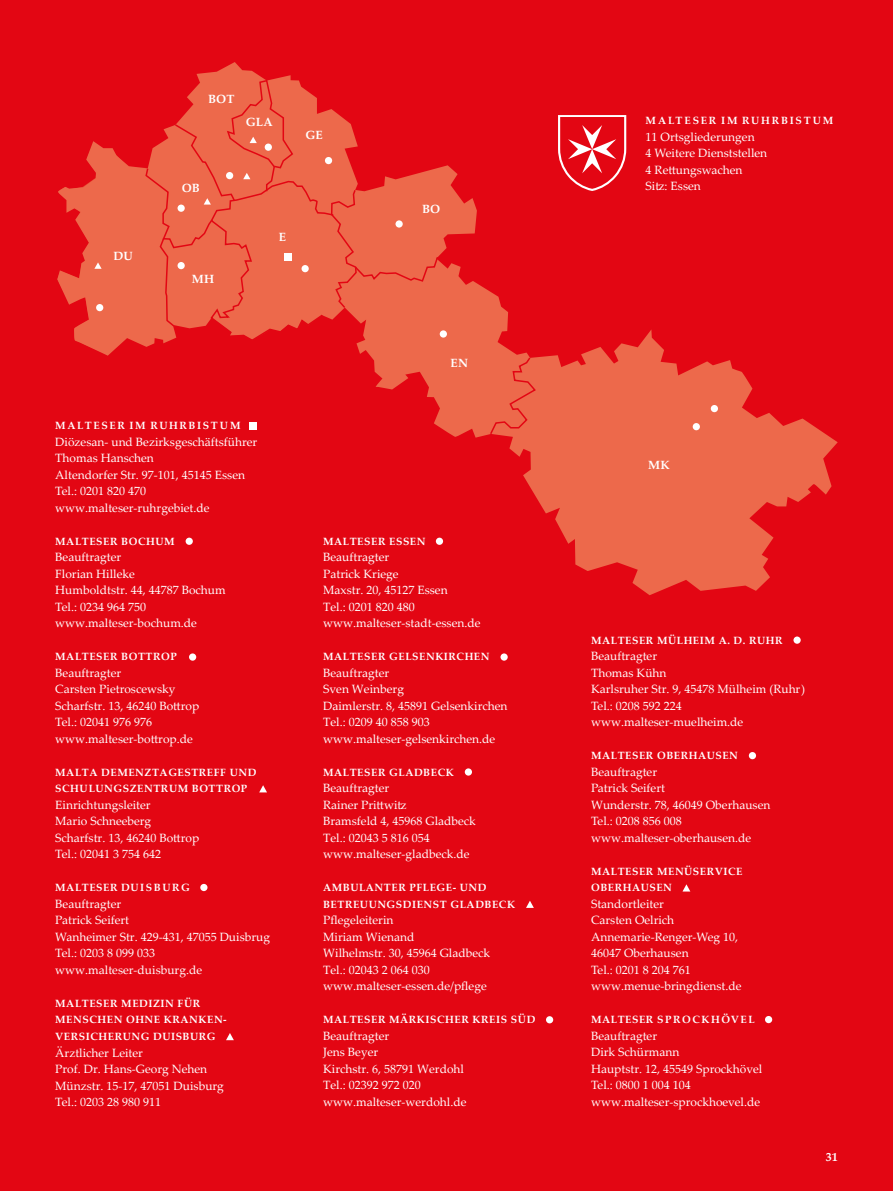
<style>
.page{position:relative;width:893px;height:1191px;background:#e30613}
.page>*{position:absolute;margin:0;border:0;box-sizing:border-box;transform-origin:0 0}
.t1{font:12px/16.5px "Palatino Linotype";color:#fff}
.t2{font:700 12px "Palatino";letter-spacing:.005em;color:#fff}
.t3{font:700 12px "Palatino Linotype";color:#fff}
.t4{font:700 10.5px/16.5px "Palatino Linotype";letter-spacing:.05em;color:#fff}
.t5{font:700 10.5px "Palatino Linotype";letter-spacing:.15em;color:#fff}
.t6{font:700 10.5px "Palatino Linotype";letter-spacing:.175em;color:#fff}
.t7{font:700 10.5px "Palatino Linotype";letter-spacing:.145em;color:#fff}
</style>
<div class="page">
<svg style="left:185px;top:62px;width:653px;height:533px"></svg>
<svg style="left:489px;top:356px;width:48px;height:80px;background:#ec6146"></svg>
<div style="left:186px;top:537px;width:7px;height:8px;background:#fff;border-radius:50%"></div>
<div style="left:436px;top:537px;width:7px;height:8px;background:#fff;border-radius:50%"></div>
<div style="left:189px;top:653px;width:7px;height:7px;background:#fff;border-radius:50%"></div>
<div style="left:500px;top:653px;width:8px;height:7px;background:#fff;border-radius:50%"></div>
<div style="left:793px;top:636px;width:8px;height:8px;background:#fff;border-radius:50%"></div>
<div style="left:749px;top:752px;width:7px;height:7px;background:#fff;border-radius:50%"></div>
<div style="left:765px;top:1016px;width:7px;height:7px;background:#fff;border-radius:50%"></div>
<div style="left:465px;top:768px;width:7px;height:7px;background:#fff;border-radius:50%"></div>
<div style="left:200px;top:884px;width:7px;height:7px;background:#fff;border-radius:50%"></div>
<div style="left:546px;top:1016px;width:7px;height:7px;background:#fff;border-radius:50%"></div>
<div style="left:440px;top:330px;width:7px;height:7px;background:#fff;border-radius:50%"></div>
<div style="left:711px;top:405px;width:7px;height:7px;background:#fff;border-radius:50%"></div>
<div style="left:693px;top:423px;width:7px;height:7px;background:#fff;border-radius:50%"></div>
<div style="left:249px;top:422px;width:8px;height:7px;background:#fff"></div>
<svg style="left:57px;top:79px;width:382px;height:279px"></svg>
<svg style="left:259px;top:785px;width:8px;height:7px"></svg>
<svg style="left:526px;top:901px;width:8px;height:7px"></svg>
<svg style="left:683px;top:884px;width:7px;height:7px"></svg>
<svg style="left:226px;top:1033px;width:8px;height:7px"></svg>
<p class="t2" style="left:114px;top:246px;width:21px">DU</p>
<p class="t2" style="left:208px;top:88px;width:28px">BOT</p>
<p class="t2" style="left:246px;top:112px;width:29px">GLA</p>
<p class="t2" style="left:182px;top:178px;width:20px">OB</p>
<p class="t2" style="left:192px;top:268px;width:24px">MH</p>
<p class="t2" style="left:279px;top:226px;width:9px">E</p>
<p class="t2" style="left:306px;top:125px;width:19px">GE</p>
<p class="t2" style="left:422px;top:199px;width:20px">BO</p>
<p class="t5" style="left:55px;top:418px;width:187px">MALTESER IM RUHRBISTUM</p>
<p class="t1" style="left:55px;top:433px;width:204px">Diözesan- und Bezirksgeschäftsführer<br>Thomas Hanschen<br>Altendorfer Str. 97-101, 45145 Essen<br>Tel.: 0201 820 470 www.malteser-ruhrgebiet.de</p>
<p class="t4" style="left:55px;top:532px;width:121px">MALTESER BOCHUM</p>
<p class="t1" style="left:55px;top:548px;width:172px">Beauftragter<br>Florian Hilleke<br>Humboldtstr. 44, 44787 Bochum<br>Tel.: 0234 964 750 www.malteser-bochum.de</p>
<p class="t4" style="left:55px;top:648px;width:123px">MALTESER BOTTROP</p>
<p class="t1" style="left:55px;top:664px;width:145px">Beauftragter<br>Carsten Pietroscewsky<br>Scharfstr. 13, 46240 Bottrop<br>Tel.: 02041 976 976 www.malteser-bottrop.de</p>
<p class="t4" style="left:55px;top:763px;width:203px">MALTA DEMENZTAGESTREFF UND<br>SCHULUNGSZENTRUM BOTTROP</p>
<p class="t1" style="left:55px;top:796px;width:145px">Einrichtungsleiter<br>Mario Schneeberg<br>Scharfstr. 13, 46240 Bottrop<br>Tel.: 02041 3 754 642</p>
<p class="t4" style="left:55px;top:879px;width:136px">MALTESER DUISBURG</p>
<p class="t1" style="left:55px;top:895px;width:216px">Beauftragter<br>Patrick Seifert<br>Wanheimer Str. 429-431, 47055 Duisbrug<br>Tel.: 0203 8 099 033 www.malteser-duisburg.de</p>
<p class="t4" style="left:55px;top:994px;width:173px">MALTESER MEDIZIN FÜR<br>MENSCHEN OHNE KRANKEN-<br>VERSICHERUNG DUISBURG</p>
<p class="t1" style="left:55px;top:1043px;width:170px">Ärztlicher Leiter<br>Prof. Dr. Hans-Georg Nehen<br>Münzstr. 15-17, 47051 Duisburg<br>Tel.: 0203 28 980 911</p>
<p class="t2" style="left:451px;top:353px;width:19px">EN</p>
<p class="t4" style="left:323px;top:532px;width:104px">MALTESER ESSEN</p>
<p class="t1" style="left:323px;top:548px;width:159px">Beauftragter<br>Patrick Kriege<br>Maxstr. 20, 45127 Essen<br>Tel.: 0201 820 480 www.malteser-stadt-essen.de</p>
<p class="t4" style="left:323px;top:648px;width:168px">MALTESER GELSENKIRCHEN</p>
<p class="t1" style="left:323px;top:664px;width:186px">Beauftragter<br>Sven Weinberg<br>Daimlerstr. 8, 45891 Gelsenkirchen<br>Tel.: 0209 40 858 903 www.malteser-gelsenkirchen.de</p>
<p class="t4" style="left:323px;top:763px;width:132px">MALTESER GLADBECK</p>
<p class="t1" style="left:323px;top:779px;width:154px">Beauftragter<br>Rainer Prittwitz<br>Bramsfeld 4, 45968 Gladbeck<br>Tel.: 02043 5 816 054 www.malteser-gladbeck.de</p>
<p class="t4" style="left:323px;top:879px;width:193px">AMBULANTER PFLEGE- UND<br>BETREUUNGSDIENST GLADBECK</p>
<p class="t1" style="left:323px;top:911px;width:168px">Pflegeleiterin<br>Miriam Wienand<br>Wilhelmstr. 30, 45964 Gladbeck<br>Tel.: 02043 2 064 030 www.malteser-essen.de/pflege</p>
<p class="t4" style="left:323px;top:1011px;width:214px">MALTESER MÄRKISCHER KREIS SÜD</p>
<p class="t1" style="left:323px;top:1027px;width:145px">Beauftragter<br>Jens Beyer<br>Kirchstr. 6, 58791 Werdohl<br>Tel.: 02392 972 020 www.malteser-werdohl.de</p>
<p class="t6" style="left:646px;top:113px;width:189px">MALTESER IM RUHRBISTUM</p>
<p class="t1" style="left:646px;top:128px;width:123px">11 Ortsgliederungen<br>4 Weitere Dienststellen<br>4 Rettungswachen<br>Sitz: Essen</p>
<p class="t2" style="left:648px;top:454px;width:23px">MK</p>
<p class="t4" style="left:591px;top:631px;width:193px">MALTESER MÜLHEIM A. D. RUHR</p>
<p class="t1" style="left:591px;top:647px;width:216px">Beauftragter<br>Thomas Kühn<br>Karlsruher Str. 9, 45478 Mülheim (Ruhr)<br>Tel.: 0208 592 224 www.malteser-muelheim.de</p>
<p class="t4" style="left:591px;top:747px;width:148px">MALTESER OBERHAUSEN</p>
<p class="t1" style="left:591px;top:763px;width:181px">Beauftragter<br>Patrick Seifert<br>Wunderstr. 78, 46049 Oberhausen<br>Tel.: 0208 856 008 www.malteser-oberhausen.de</p>
<p class="t4" style="left:591px;top:862px;width:153px">MALTESER MENÜSERVICE<br>OBERHAUSEN</p>
<p class="t1" style="left:591px;top:895px;width:152px">Standortleiter<br>Carsten Oelrich<br>Annemarie-Renger-Weg 10,<br>46047 Oberhausen<br>Tel.: 0201 8 204 761 www.menue-bringdienst.de</p>
<p class="t7" style="left:591px;top:1012px;width:165px">MALTESER SPROCKHÖVEL</p>
<p class="t1" style="left:591px;top:1027px;width:173px">Beauftragter<br>Dirk Schürmann<br>Hauptstr. 12, 45549 Sprockhövel<br>Tel.: 0800 1 004 104 www.malteser-sprockhoevel.de</p>
<p class="t3" style="left:826px;top:1148px;width:13px">31</p>
</div>
